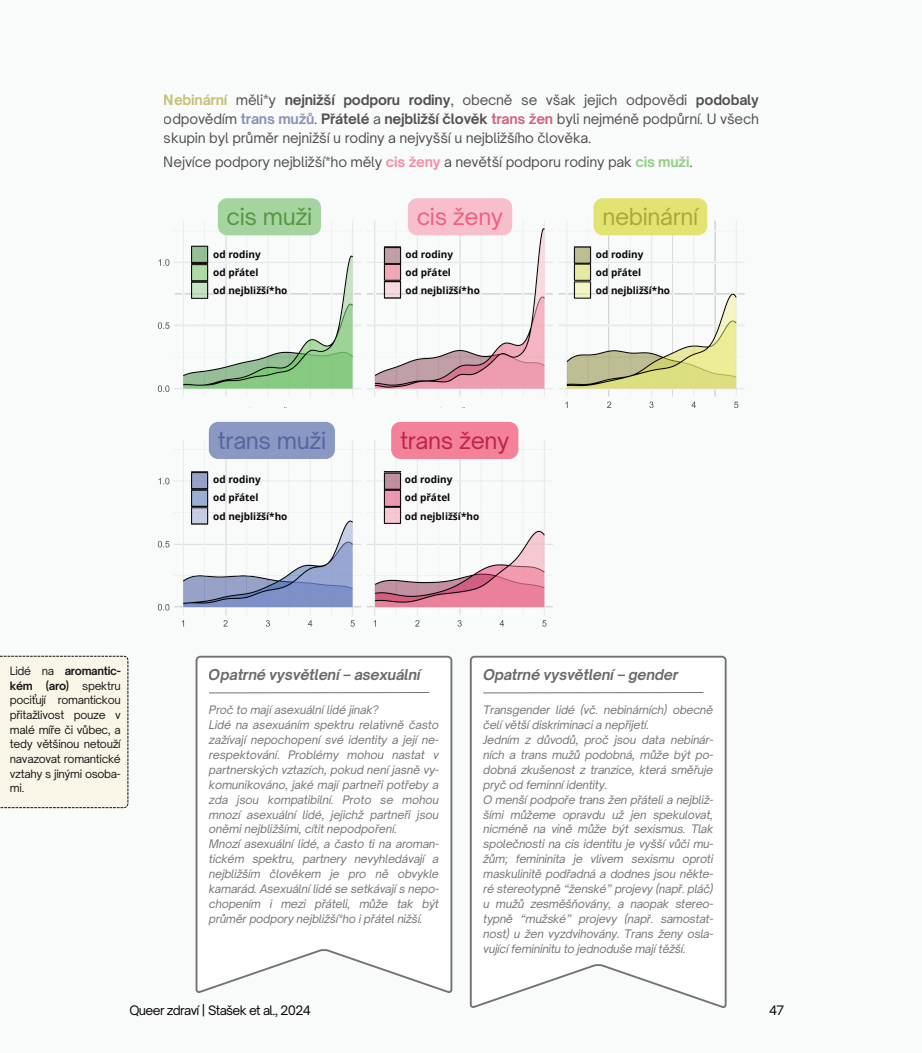
<style>
.page{position:relative;width:922px;height:1053px;background:#fff}
.page>*{position:absolute;margin:0;border:0;box-sizing:border-box;transform-origin:0 0}
.t1{font:22.5px "Open Sauce One";letter-spacing:-.015em;color:#59629e}
.t2{font:22.5px "Open Sauce One";letter-spacing:-.015em;color:#c02248}
.t3{font:22.5px "Open Sauce One";letter-spacing:-.015em;color:#a9a936}
.t4{font:22.5px "Open Sauce One";letter-spacing:-.015em;color:#569541}
.t5{font:22.5px "Open Sauce One";letter-spacing:-.015em;color:#f05f7e}
.t6{font:italic 700 14.25px "Open Sauce One";letter-spacing:-.015em;color:#080704}
.t7{font:13.75px/19px "Open Sauce One";letter-spacing:-.015em;color:#080704;text-align:justify}
.t8{font:12.5px "Open Sauce One";letter-spacing:-.05em;color:#080704}
.t9{font:italic 11.25px/15px "Open Sauce One";letter-spacing:-.02em;color:#1c1919}
.t10{font:11px/14.6px "Open Sauce One";letter-spacing:-.03em;color:#1c1919;text-align:justify}
.t11{font:700 10px/18.4px "Open Sans";color:#080704}
.s1{font-weight:700;color:#a9a936}
.s2{font-weight:700}
.s3{font-weight:700;color:#59629e}
.s4{font-weight:700;color:#c02248}
.s5{font-weight:700;color:#f05f7e}
.s6{font-weight:700;color:#62bb51}
</style>
<div class="page">
<div style="left:0;top:0;width:921px;height:1053px;background:#f9fafa"></div>
<img style="left:157px;top:441px;width:396px;height:186px">
<img style="left:157px;top:217px;width:588px;height:191px">
<img style="left:185px;top:244px;width:28px;height:55px">
<img style="left:377px;top:472px;width:26px;height:63px">
<img style="left:185px;top:472px;width:26px;height:52px">
<img style="left:567px;top:246px;width:28px;height:52px">
<img style="left:377px;top:281px;width:27px;height:18px">
<img style="left:377px;top:247px;width:29px;height:34px">
<div style="left:209px;top:422px;width:126px;height:37px;background:#8a98c4"></div>
<div style="left:391px;top:422px;width:127px;height:37px;background:#f38199"></div>
<div style="left:593px;top:198px;width:114px;height:37px;background:#e2e373"></div>
<div style="left:408px;top:198px;width:104px;height:37px;background:#f7bfcc"></div>
<div style="left:218px;top:198px;width:103px;height:37px;background:#a5d4a1"></div>
<svg style="left:195px;top:656px;width:257px;height:337px"></svg>
<svg style="left:208px;top:692px;width:222px;height:2px"></svg>
<svg style="left:469px;top:656px;width:257px;height:352px"></svg>
<svg style="left:482px;top:692px;width:222px;height:2px"></svg>
<div style="left:0;top:656px;width:128px;height:152px;background:#faf6e7"></div>
<p class="t7" style="left:164px;top:90px;width:596px"><span class="s1">Nebinární</span> měli*y <span class="s2">nejnižší podporu rodiny</span>, obecně se však jejich odpovědi <span class="s2">podobaly </span>odpovědím <span class="s3">trans mužů</span>. <span class="s2">Přátelé</span> a <span class="s2">nejbližší člověk</span> <span class="s4">trans žen</span> byli nejméně podpůrní. U všech skupin byl průměr nejnižší u rodiny a nejvyšší u nejbližšího člověka.</p>
<p class="t7" style="left:164px;top:152px;width:530px">Nejvíce podpory nejbližší*ho měly <span class="s5">cis ženy</span> a nevětší podporu rodiny pak <span class="s6">cis muži</span>.</p>
<h1 class="t4" style="left:226px;top:202px;width:87px">cis muži</h1>
<h1 class="t5" style="left:416px;top:202px;width:88px">cis ženy</h1>
<h1 class="t3" style="left:602px;top:202px;width:97px">nebinární</h1>
<p class="t11" style="left:213px;top:245px;width:76px">od rodiny<br>od přátel<br>od nejbližší*ho</p>
<p class="t11" style="left:405px;top:245px;width:76px">od rodiny<br>od přátel<br>od nejbližší*ho</p>
<p class="t11" style="left:595px;top:245px;width:76px">od rodiny<br>od přátel<br>od nejbližší*ho</p>
<h1 class="t1" style="left:218px;top:426px;width:110px">trans muži</h1>
<h1 class="t2" style="left:400px;top:426px;width:111px">trans ženy</h1>
<p class="t11" style="left:213px;top:470px;width:76px">od rodiny<br>od přátel<br>od nejbližší*ho</p>
<p class="t11" style="left:405px;top:470px;width:76px">od rodiny<br>od přátel<br>od nejbližší*ho</p>
<p class="t10" style="left:10px;top:663px;width:112px">Lidé na <span class="s2">aromantic&shy;kém (aro)</span> spektru pociťují romantickou přitažlivost pouze v malé míře či vůbec, a tedy většinou netouží navazovat romantické vztahy s jinými osoba&shy;mi.</p>
<p class="t6" style="left:209px;top:665px;width:213px">Opatrné vysvětlení – asexuální</p>
<p class="t9" style="left:209px;top:702px;width:231px">Proč to mají asexuální lidé jinak?<br>Lidé na asexuáním spektru relativně často zažívají nepochopení své identity a její ne&shy;respektování. Problémy mohou nastat v partnerských vztazích, pokud není jasně vy&shy;komunikováno, jaké mají partneři potřeby a zda jsou kompatibilní. Proto se mohou mnozí asexuální lidé, jejichž partneři jsou oněmi nejbližšími, cítit nepodpoření.<br>Mnozí asexuální lidé, a často ti na aroman&shy;tickém spektru, partnery nevyhledávají a nejbližším člověkem je pro ně obvykle kamarád. Asexuální lidé se setkávají s nepo&shy;chopením i mezi přáteli, může tak být průměr podpory nejbližší*ho i přátel nižší.</p>
<p class="t8" style="left:129px;top:1002px;width:183px">Queer zdraví | Stašek et al., 2024</p>
<p class="t6" style="left:483px;top:665px;width:197px">Opatrné vysvětlení – gender</p>
<p class="t9" style="left:483px;top:702px;width:231px">Transgender lidé (vč. nebinárních) obecně čelí větší diskriminaci a nepřijetí.<br>Jedním z důvodů, proč jsou data nebinár&shy;ních a trans mužů podobná, může být po&shy;dobná zkušenost z tranzice, která směřuje pryč od feminní identity.<br>O menší podpoře trans žen přáteli a nejbliž&shy;šími můžeme opravdu už jen spekulovat, nicméně na vině může být sexismus. Tlak společnosti na cis identitu je vyšší vůči mu&shy;žům; femininita je vlivem sexismu oproti maskulinitě podřadná a dodnes jsou někte&shy;ré stereotypně “ženské” projevy (např. pláč) u mužů zesměšňovány, a naopak stereo&shy;typně “mužské” projevy (např. samostat&shy;nost) u žen vyzdvihovány. Trans ženy osla&shy;vující femininitu to jednoduše mají těžší.</p>
<p class="t8" style="left:768px;top:1002px;width:17px">47</p>
</div>
